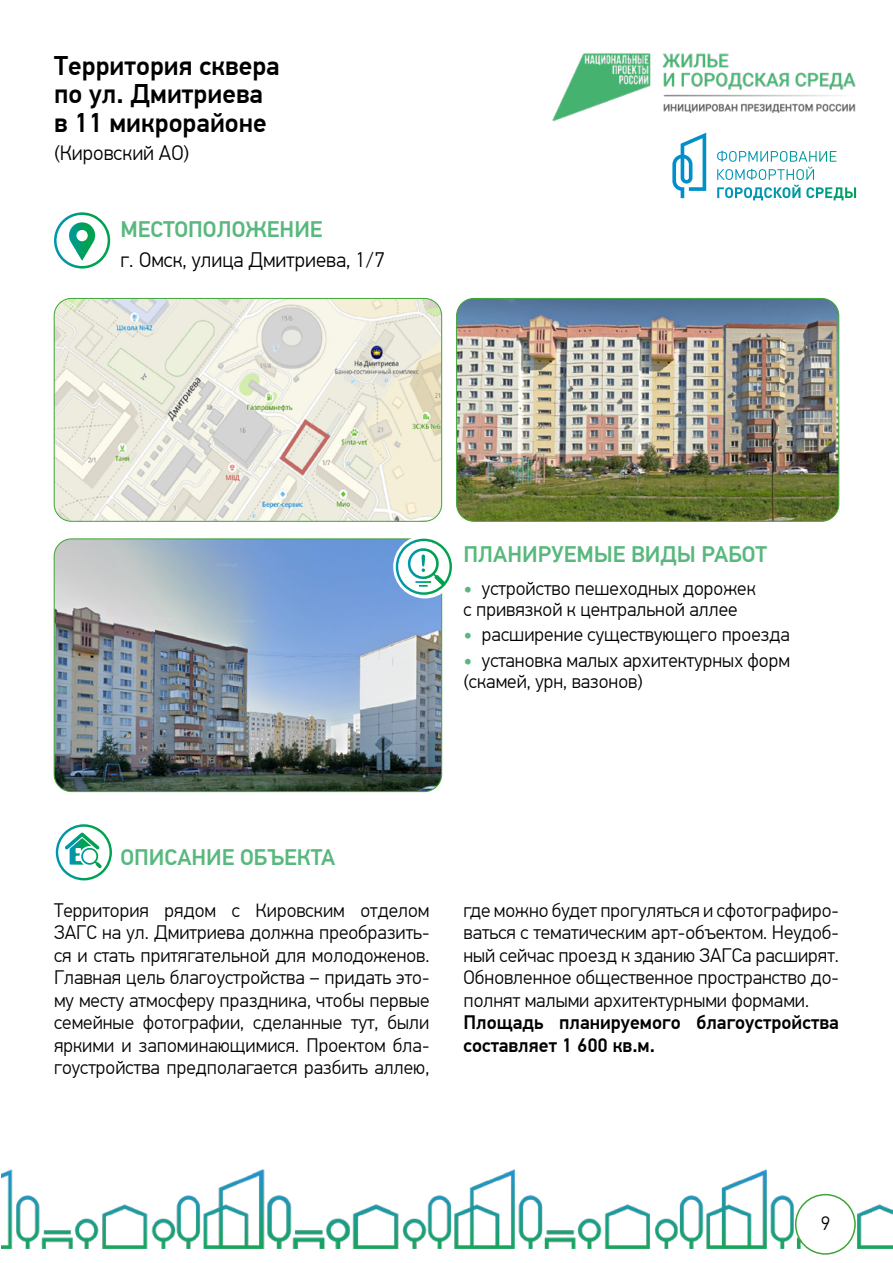
<style>
.page{position:relative;width:893px;height:1263px;background:#fff}
.page>*{position:absolute;margin:0;border:0;box-sizing:border-box;transform-origin:0 0}
.t1{font:500 27px/28.5px "PF Din Text Pro";color:#000}
.t2{font:500 22.5px "PF Din Text Pro";color:#58b87d}
.t3{font:300 21px "PF Din Text Pro";color:#000}
.t4{font:300 19.5px/22.5px "PF Din Text Pro";color:#000;text-align:justify}
.t5{font:500 19.5px/22.5px "PF Din Text Pro";color:#000}
.s1{font-weight:500;color:#58b87d}
</style>
<div class="page">
<img style="left:552px;top:53px;width:304px;height:80px">
<svg style="left:672px;top:133px;width:164px;height:65px"></svg>
<img style="left:2px;top:1169px;width:891px;height:79px">
<div style="left:796px;top:1194px;width:59px;height:60px;background:#fff;border-radius:50%"></div>
<div style="left:795px;top:1194px;width:61px;height:61px;border:2px solid #3fa535;border-radius:50%"></div>
<svg style="left:54px;top:212px;width:56px;height:57px"></svg>
<img style="left:54px;top:539px;width:388px;height:253px">
<div style="left:54px;top:539px;width:388px;height:253px;border:1px solid #3fa535;border-radius:17px"></div>
<img style="left:457px;top:298px;width:382px;height:223px">
<div style="left:456px;top:298px;width:383px;height:223px;border:1px solid #3fa535;border-radius:17px"></div>
<img style="left:54px;top:298px;width:388px;height:223px">
<div style="left:54px;top:298px;width:388px;height:223px;border:1px solid #3fa535;border-radius:17px"></div>
<svg style="left:56px;top:824px;width:56px;height:56px"></svg>
<div style="left:393px;top:535px;width:63px;height:63px;background:#fff;border-radius:50%"></div>
<svg style="left:396px;top:539px;width:56px;height:56px"></svg>
<h1 class="t1" style="left:54px;top:52px;width:227px">Территория сквера по ул. Дмитриева в 11 микрорайоне</h1>
<p class="t3" style="left:54px;top:141px;width:137px">(Кировский АО)</p>
<p class="t2" style="left:120px;top:216px;width:204px">МЕСТОПОЛОЖЕНИЕ</p>
<p class="t3" style="left:120px;top:248px;width:266px">г. Омск, улица Дмитриева, 1/7</p>
<p class="t2" style="left:463px;top:541px;width:305px">ПЛАНИРУЕМЫЕ ВИДЫ РАБОТ</p>
<p class="t4" style="left:463px;top:578px;width:294px;line-height:21px"><span class="s1">•</span> устройство пешеходных дорожек с привязкой к центральной аллее</p>
<p class="t4" style="left:463px;top:624px;width:328px"><span class="s1">•</span> расширение существующего проезда</p>
<p class="t4" style="left:463px;top:650px;width:328px;line-height:21px"><span class="s1">•</span> установка малых архитектурных форм (скамей, урн, вазонов)</p>
<p class="t2" style="left:120px;top:844px;width:216px">ОПИСАНИЕ ОБЪЕКТА</p>
<p class="t4" style="left:54px;top:899px;width:377px">Территория рядом с Кировским отделом ЗАГС на ул. Дмитриева должна преобразить&shy;ся и стать притягательной для молодоженов.<br>Главная цель благоустройства – придать это&shy;му месту атмосферу праздника, чтобы первые семейные фотографии, сделанные тут, были яркими и запоминающимися. Проектом бла&shy;гоустройства предполагается разбить аллею,</p>
<p class="t4" style="left:463px;top:899px;width:377px">где можно будет прогуляться и сфотографиро&shy;ваться с тематическим арт-объектом. Неудоб&shy;ный сейчас проезд к зданию ЗАГСа расширят.<br>Обновленное общественное пространство до&shy;полнят малыми архитектурными формами.</p>
<p class="t5" style="left:463px;top:1011px;width:377px">Площадь планируемого благоустройства составляет 1 600 кв.м.</p>
<p class="t4" style="left:821px;top:1212px;width:11px">9</p>
</div>
